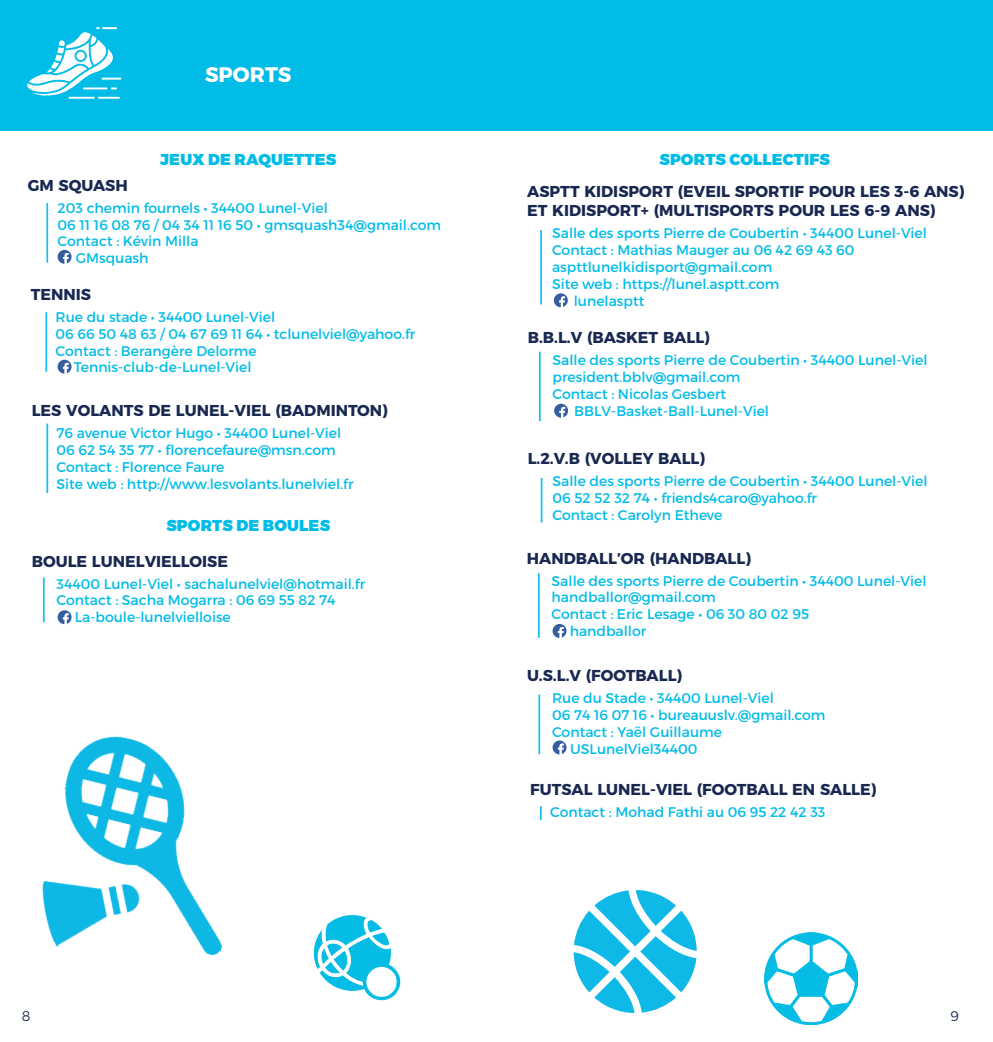
<style>
.page{position:relative;width:993px;height:1042px;background:#fff}
.page>*{position:absolute;margin:0;border:0;box-sizing:border-box;transform-origin:0 0}
.t1{font:700 21px "Montserrat";color:#fff}
.t2{font:700 15.75px/18.9px "Montserrat";color:#182851}
.t3{font:900 15.75px "Montserrat";letter-spacing:.01em;color:#02bce8}
.t4{font:14px/16.8px "Montserrat";color:#02bce8}
.t5{font:300 14px "Montserrat";color:#182851}
</style>
<div class="page">
<hr style="left:540px;top:230px;width:1px;height:74px;background:#15c0f0">
<hr style="left:540px;top:478px;width:2px;height:44px;background:#15c0f0">
<hr style="left:538px;top:352px;width:2px;height:69px;background:#15c0f0">
<hr style="left:537px;top:573px;width:2px;height:65px;background:#15c0f0">
<svg style="left:539px;top:806px;width:2px;height:14px"></svg>
<hr style="left:538px;top:694px;width:2px;height:60px;background:#15c0f0">
<svg style="left:552px;top:624px;width:14px;height:14px"></svg>
<svg style="left:552px;top:740px;width:14px;height:14px"></svg>
<svg style="left:554px;top:404px;width:14px;height:14px"></svg>
<svg style="left:553px;top:293px;width:14px;height:14px"></svg>
<img style="left:764px;top:932px;width:92px;height:93px">
<svg style="left:573px;top:890px;width:123px;height:123px"></svg>
<div style="left:0;top:0;width:992px;height:131px;background:#02bce8"></div>
<hr style="left:45px;top:312px;width:2px;height:60px;background:#15c0f0">
<hr style="left:46px;top:203px;width:2px;height:60px;background:#15c0f0">
<hr style="left:46px;top:423px;width:2px;height:70px;background:#15c0f0">
<hr style="left:43px;top:577px;width:2px;height:45px;background:#15c0f0">
<svg style="left:58px;top:250px;width:14px;height:14px"></svg>
<svg style="left:58px;top:360px;width:14px;height:14px"></svg>
<svg style="left:58px;top:610px;width:14px;height:14px"></svg>
<hr style="left:98px;top:97px;width:22px;height:2px;background:#fff">
<hr style="left:68px;top:97px;width:27px;height:2px;background:#fff">
<svg style="left:27px;top:27px;width:90px;height:70px"></svg>
<hr style="left:83px;top:87px;width:24px;height:2px;background:#fff">
<hr style="left:101px;top:78px;width:20px;height:2px;background:#fff">
<img style="left:313px;top:915px;width:88px;height:86px">
<img style="left:42px;top:736px;width:181px;height:220px">
<h1 class="t1" style="left:205px;top:58px;width:88px">SPORTS</h1>
<p class="t3" style="left:160px;top:150px;width:177px">JEUX DE RAQUETTES</p>
<p class="t2" style="left:28px;top:175px;width:101px">GM SQUASH</p>
<p class="t4" style="left:58px;top:199px;width:272px">203 chemin fournels • 34400 Lunel-Viel</p>
<p class="t4" style="left:58px;top:216px;width:385px">06 11 16 08 76 / 04 34 11 16 50 • gmsquash34@gmail.com</p>
<p class="t4" style="left:58px;top:233px;width:142px">Contact : Kévin Milla</p>
<p class="t4" style="left:76px;top:250px;width:74px">GMsquash</p>
<p class="t2" style="left:31px;top:284px;width:62px">TENNIS</p>
<p class="t4" style="left:56px;top:309px;width:221px">Rue du stade • 34400 Lunel-Viel</p>
<p class="t4" style="left:56px;top:325px;width:361px">06 66 50 48 63 / 04 67 69 11 64 • tclunelviel@yahoo.fr</p>
<p class="t4" style="left:56px;top:342px;width:202px">Contact : Berangère Delorme</p>
<p class="t4" style="left:74px;top:359px;width:179px">Tennis-club-de-Lunel-Viel</p>
<p class="t2" style="left:32px;top:400px;width:357px">LES VOLANTS DE LUNEL-VIEL (BADMINTON)</p>
<p class="t4" style="left:57px;top:425px;width:298px">76 avenue Victor Hugo • 34400 Lunel-Viel 06 62 54 35 77 • florencefaure@msn.com Contact : Florence Faure<br>Site web : http://www.lesvolants.lunelviel.fr</p>
<p class="t3" style="left:166px;top:515px;width:165px">SPORTS DE BOULES</p>
<p class="t2" style="left:32px;top:550px;width:198px">BOULE LUNELVIELLOISE</p>
<p class="t4" style="left:57px;top:575px;width:310px">34400 Lunel-Viel • sachalunelviel@hotmail.fr</p>
<p class="t4" style="left:57px;top:592px;width:280px">Contact : Sacha Mogarra : 06 69 55 82 74</p>
<p class="t4" style="left:75px;top:609px;width:158px">La-boule-lunelvielloise</p>
<p class="t5" style="left:22px;top:1005px;width:10px">8</p>
<p class="t3" style="left:659px;top:150px;width:172px">SPORTS COLLECTIFS</p>
<p class="t2" style="left:527px;top:181px;width:438px">ASPTT KIDISPORT (EVEIL SPORTIF POUR LES 3-6 ANS)<br>ET KIDISPORT+ (MULTISPORTS POUR LES 6-9 ANS)</p>
<p class="t4" style="left:552px;top:225px;width:376px">Salle des sports Pierre de Coubertin • 34400 Lunel-Viel</p>
<p class="t4" style="left:552px;top:242px;width:304px">Contact : Mathias Mauger au 06 42 69 43 60</p>
<p class="t4" style="left:552px;top:259px;width:222px">aspttlunelkidisport@gmail.com</p>
<p class="t4" style="left:552px;top:275px;width:229px">Site web : https://lunel.asptt.com</p>
<p class="t4" style="left:573px;top:292px;width:72px">lunelasptt</p>
<p class="t2" style="left:527px;top:327px;width:183px">B.B.L.V (BASKET BALL)</p>
<p class="t4" style="left:552px;top:352px;width:376px">Salle des sports Pierre de Coubertin • 34400 Lunel-Viel</p>
<p class="t4" style="left:552px;top:369px;width:189px">president.bblv@gmail.com</p>
<p class="t4" style="left:552px;top:385px;width:175px">Contact : Nicolas Gesbert</p>
<p class="t4" style="left:574px;top:402px;width:196px">BBLV-Basket-Ball-Lunel-Viel</p>
<p class="t2" style="left:527px;top:448px;width:179px">L.2.V.B (VOLLEY BALL)</p>
<p class="t4" style="left:552px;top:473px;width:376px">Salle des sports Pierre de Coubertin • 34400 Lunel-Viel<br>06 52 52 32 74 • friends4caro@yahoo.fr<br>Contact : Carolyn Etheve</p>
<p class="t2" style="left:526px;top:547px;width:226px">HANDBALL’OR (HANDBALL)</p>
<p class="t4" style="left:551px;top:572px;width:376px">Salle des sports Pierre de Coubertin • 34400 Lunel-Viel</p>
<p class="t4" style="left:551px;top:589px;width:166px">handballor@gmail.com</p>
<p class="t4" style="left:551px;top:606px;width:259px">Contact : Eric Lesage • 06 30 80 02 95</p>
<p class="t4" style="left:569px;top:622px;width:78px">handballor</p>
<p class="t2" style="left:527px;top:665px;width:156px">U.S.L.V (FOOTBALL)</p>
<p class="t4" style="left:552px;top:690px;width:223px">Rue du Stade • 34400 Lunel-Viel</p>
<p class="t4" style="left:552px;top:706px;width:275px">06 74 16 07 16 • bureauuslv.@gmail.com</p>
<p class="t4" style="left:552px;top:723px;width:171px">Contact : Yaël Guillaume</p>
<p class="t4" style="left:570px;top:740px;width:129px">USLunelViel34400</p>
<p class="t2" style="left:530px;top:779px;width:347px">FUTSAL LUNEL-VIEL (FOOTBALL EN SALLE)</p>
<p class="t4" style="left:550px;top:804px;width:277px">Contact : Mohad Fathi au 06 95 22 42 33</p>
<p class="t5" style="left:950px;top:1005px;width:10px">9</p>
</div>
